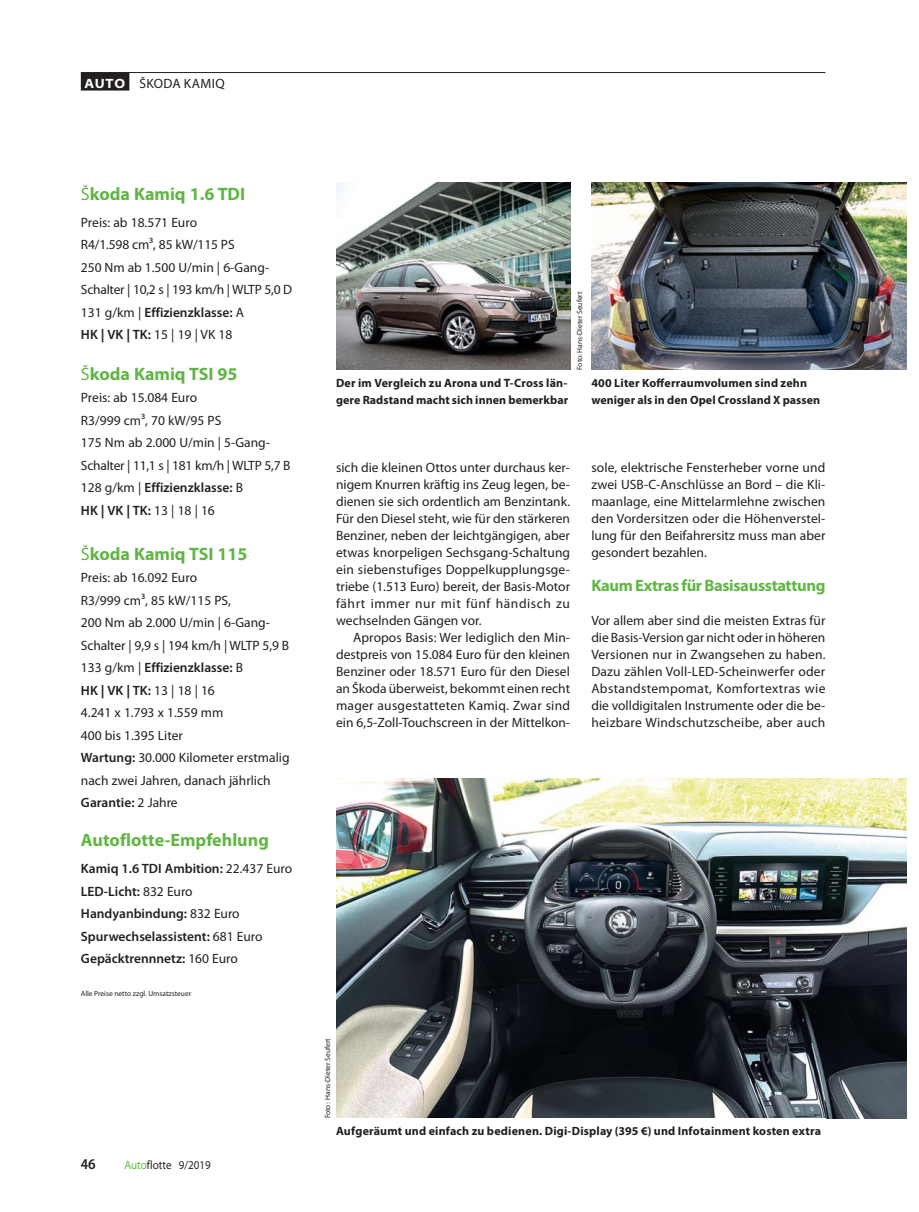
<style>
.page{position:relative;width:919px;height:1212px;background:#fff}
.page>*{position:absolute;margin:0;border:0;box-sizing:border-box;transform-origin:0 0}
.t1{font:700 18px "Myriad Pro";color:#61b645}
.t2{font:700 16.5px "Myriad Pro";letter-spacing:-.02em;color:#61b645}
.t3{font:600 semi-condensed 15px "Myriad Pro";color:#231f20}
.t4{font:13.5px/17px "Myriad Pro";color:#231f20;text-align:justify}
.t5{font:600 13.5px/22.5px "Myriad Pro";color:#231f20}
.t6{font:13.5px "Myriad Pro";letter-spacing:.03em;color:#231f20}
.t7{font:700 12px/17px "Myriad Pro";letter-spacing:.01em;color:#231f20}
.t8{font:semi-expanded 12px "Myriad Pro";color:#231f20;scale:.85 1}
.t9{font:7.5px "Myriad Pro";color:#231f20}
.s1{font-weight:700;font-stretch:semi-expanded;color:#fff}
.s2{font-weight:400}
.s3{font-weight:600}
.s4{font-weight:700}
.s5{color:#61b645}
</style>
<div class="page">
<div style="left:81px;top:73px;width:48px;height:18px;background:#231f20"></div>
<hr style="left:81px;top:72px;width:744px;height:1px;background:#231f20">
<img style="left:336px;top:778px;width:570px;height:340px">
<img style="left:336px;top:183px;width:234px;height:187px">
<img style="left:591px;top:183px;width:315px;height:187px">
<p class="t6" style="left:84px;top:79px;width:142px"><span class="s1">AUTO</span> ŠKODA KAMIQ</p>
<h1 class="t1" style="left:81px;top:187px;width:166px"><span class="s2">Š</span>koda Kamiq 1.6 TDI</h1>
<p class="t4" style="left:81px;top:212px;width:213px;line-height:22.5px;text-align:left">Preis: ab 18.571 Euro<br>R4/1.598 cm³, 85 kW/115 PS<br>250 Nm ab 1.500 U/min | 6-Gang-<br>Schalter | 10,2 s | 193 km/h | WLTP 5,0 D<br>131 g/km | <span class="s3">Effizienzklasse:</span> A<br><span class="s3">HK</span> <span class="s4">|</span> <span class="s3">VK</span> <span class="s4">|</span> <span class="s3">TK:</span> 15 | 19 | VK 18</p>
<h1 class="t1" style="left:81px;top:367px;width:158px"><span class="s2">Š</span>koda Kamiq TSI 95</h1>
<p class="t4" style="left:81px;top:388px;width:211px;line-height:22.5px;text-align:left">Preis: ab 15.084 Euro<br>R3/999 cm³, 70 kW/95 PS<br>175 Nm ab 2.000 U/min | 5-Gang-<br>Schalter | 11,1 s | 181 km/h | WLTP 5,7 B<br>128 g/km | <span class="s3">Effizienzklasse:</span> B<br><span class="s3">HK</span> <span class="s4">|</span> <span class="s3">VK</span> <span class="s4">|</span> <span class="s3">TK:</span> 13 | 18 | 16</p>
<h1 class="t1" style="left:81px;top:547px;width:168px"><span class="s2">Š</span>koda Kamiq TSI 115</h1>
<p class="t4" style="left:81px;top:568px;width:210px;line-height:22.5px;text-align:left">Preis: ab 16.092 Euro<br>R3/999 cm³, 85 kW/115 PS,<br>200 Nm ab 2.000 U/min | 6-Gang-<br>Schalter | 9,9 s | 194 km/h | WLTP 5,9 B<br>133 g/km | <span class="s3">Effizienzklasse:</span> B<br><span class="s3">HK</span> <span class="s4">|</span> <span class="s3">VK</span> <span class="s4">|</span> <span class="s3">TK:</span> 13 | 18 | 16<br>4.241 x 1.793 x 1.559 mm<br>400 bis 1.395 Liter<br><span class="s3">Wartung:</span> 30.000 Kilometer erstmalig nach zwei Jahren, danach jährlich<br><span class="s3">Garantie:</span> 2 Jahre</p>
<h1 class="t1" style="left:81px;top:833px;width:189px">Autoflotte-Empfehlung</h1>
<p class="t5" style="left:81px;top:859px;width:213px">Kamiq 1.6 TDI Ambition: <span class="s2">22.437 Euro<br></span>LED-Licht: <span class="s2">832 Euro<br></span>Handyanbindung: <span class="s2">832 Euro<br></span>Spurwechselassistent: <span class="s2">681 Euro<br></span>Gepäcktrennnetz: <span class="s2">160 Euro</span></p>
<p class="t9" style="left:81px;top:990px;width:112px">Alle Preise netto zzgl. Umsatzsteuer</p>
<p class="t3" style="left:81px;top:1155px;width:16px">46</p>
<p class="t8" style="left:124px;top:1158px;width:103px"><span class="s5">Auto</span>flotte 9/2019</p>
<p class="t9" style="left:576px;top:370px;width:80px;rotate:-90deg">Foto: Hans-Dieter Seufert</p>
<p class="t7" style="left:336px;top:376px;width:234px">Der im Vergleich zu Arona und T-Cross län&shy;gere Radstand macht sich innen bemerkbar</p>
<p class="t7" style="left:591px;top:376px;width:230px">400 Liter Kofferraumvolumen sind zehn weniger als in den Opel Crossland X passen</p>
<p class="t4" style="left:336px;top:460px;width:235px">sich die kleinen Ottos unter durchaus ker&shy;nigem Knurren kräftig ins Zeug legen, be&shy;dienen sie sich ordentlich am Benzintank.<br>Für den Diesel steht, wie für den stärkeren Benziner, neben der leichtgängigen, aber etwas knorpeligen Sechsgang-Schaltung ein siebenstufiges Doppelkupplungsge&shy;triebe (1.513 Euro) bereit, der Basis-Motor fährt immer nur mit fünf händisch zu wechselnden Gängen vor.</p>
<p class="t4" style="left:336px;top:630px;width:235px;text-indent:17px">Apropos Basis: Wer lediglich den Min&shy;destpreis von 15.084 Euro für den kleinen Benziner oder 18.571 Euro für den Diesel an Škoda überweist, bekommt einen recht mager ausgestatteten Kamiq. Zwar sind ein 6,5-Zoll-Touchscreen in der Mittelkon-</p>
<p class="t4" style="left:591px;top:460px;width:235px">sole, elektrische Fensterheber vorne und zwei USB-C-Anschlüsse an Bord – die Kli&shy;maanlage, eine Mittelarmlehne zwischen den Vordersitzen oder die Höhenverstel&shy;lung für den Beifahrersitz muss man aber gesondert bezahlen.</p>
<p class="t2" style="left:591px;top:579px;width:235px">Kaum Extras für Basisausstattung</p>
<p class="t4" style="left:591px;top:613px;width:235px">Vor allem aber sind die meisten Extras für die Basis-Version gar nicht oder in höheren Versionen nur in Zwangsehen zu haben.<br>Dazu zählen Voll-LED-Scheinwerfer oder Abstandstempomat, Komfortextras wie die volldigitalen Instrumente oder die be&shy;heizbare Windschutzscheibe, aber auch</p>
<p class="t9" style="left:325px;top:1118px;width:82px;rotate:-90deg">Foto: Hans-Dieter Seufert</p>
<p class="t7" style="left:336px;top:1124px;width:486px">Aufgeräumt und einfach zu bedienen. Digi-Display (395 €) und Infotainment kosten extra</p>
</div>
